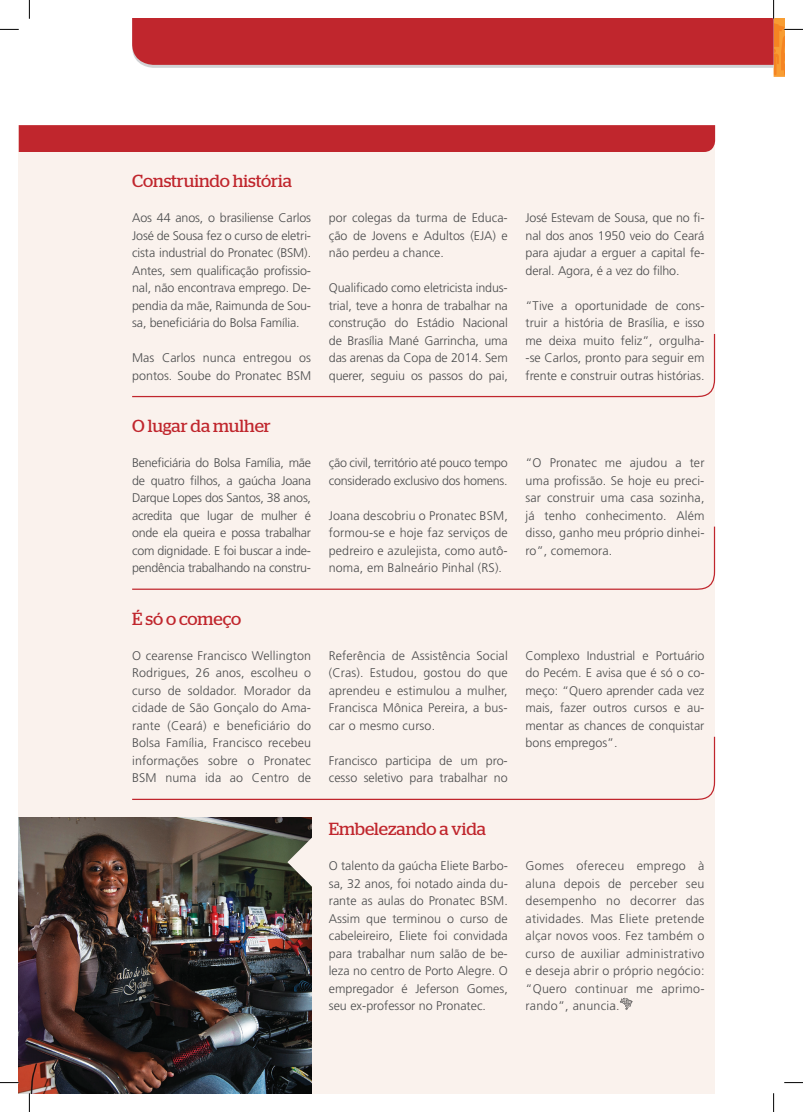
<style>
.page{position:relative;width:803px;height:1112px;background:#fff}
.page>*{position:absolute;margin:0;border:0;box-sizing:border-box;transform-origin:0 0}
.t1{font:17.5px "Stag";color:#c0262d}
.t2{font:300 12.5px/17.5px "Frutiger LT Std";color:#4b4c4d;text-align:justify}
.t3{font:300 12.5px/17.5px "Frutiger LT Std";letter-spacing:-.02em;color:#4b4c4d}
</style>
<div class="page">
<div style="left:19px;top:125px;width:696px;height:967px;background:#faf2ed"></div>
<svg style="left:620px;top:997px;width:12px;height:12px"></svg>
<div style="left:19px;top:125px;width:696px;height:27px;background:#c0262d"></div>
<img style="left:19px;top:817px;width:292px;height:275px">
<svg style="left:287px;top:834px;width:25px;height:53px"></svg>
<svg style="left:132px;top:334px;width:584px;height:64px"></svg>
<svg style="left:132px;top:526px;width:584px;height:64px"></svg>
<svg style="left:132px;top:736px;width:584px;height:64px"></svg>
<svg style="left:0;top:29px;width:19px;height:1px"></svg>
<svg style="left:0;top:1081px;width:19px;height:2px"></svg>
<svg style="left:784px;top:1082px;width:19px;height:1px"></svg>
<svg style="left:29px;top:0;width:1px;height:19px"></svg>
<svg style="left:29px;top:1092px;width:1px;height:19px"></svg>
<svg style="left:132px;top:0;width:671px;height:77px"></svg>
<svg style="left:773px;top:1093px;width:1px;height:18px"></svg>
<h1 class="t1" style="left:132px;top:171px;width:161px">Construindo história</h1>
<p class="t2" style="left:132px;top:209px;width:180px">Aos 44 anos, o brasiliense Carlos José de Sousa fez o curso de eletri&shy;cista industrial do Pronatec (BSM).<br>Antes, sem qualificação profissio&shy;nal, não encontrava emprego. De&shy;pendia da mãe, Raimunda de Sou&shy;sa, beneficiária do Bolsa Família.</p>
<p class="t2" style="left:132px;top:349px;width:180px">Mas Carlos nunca entregou os pontos. Soube do Pronatec BSM</p>
<h1 class="t1" style="left:132px;top:416px;width:140px">O lugar da mulher</h1>
<p class="t2" style="left:132px;top:454px;width:180px">Beneficiária do Bolsa Família, mãe de quatro filhos, a gaúcha Joana Darque Lopes dos Santos, 38 anos, acredita que lugar de mulher é onde ela queira e possa trabalhar com dignidade. E foi buscar a inde&shy;pendência trabalhando na constru-</p>
<h1 class="t1" style="left:132px;top:608px;width:111px">É só o começo</h1>
<p class="t2" style="left:132px;top:646px;width:180px">O cearense Francisco Wellington Rodrigues, 26 anos, escolheu o curso de soldador. Morador da cidade de São Gonçalo do Ama&shy;rante (Ceará) e beneficiário do Bolsa Família, Francisco recebeu informações sobre o Pronatec BSM numa ida ao Centro de</p>
<p class="t2" style="left:329px;top:209px;width:180px">por colegas da turma de Educa&shy;ção de Jovens e Adultos (EJA) e não perdeu a chance.</p>
<p class="t2" style="left:329px;top:279px;width:180px">Qualificado como eletricista indus&shy;trial, teve a honra de trabalhar na construção do Estádio Nacional de Brasília Mané Garrincha, uma das arenas da Copa de 2014. Sem querer, seguiu os passos do pai,</p>
<p class="t2" style="left:525px;top:209px;width:180px">José Estevam de Sousa, que no fi&shy;nal dos anos 1950 veio do Ceará para ajudar a erguer a capital fe&shy;deral. Agora, é a vez do filho.</p>
<p class="t2" style="left:525px;top:296px;width:180px">“Tive a oportunidade de cons&shy;truir a história de Brasília, e isso me deixa muito feliz”, orgulha--se Carlos, pronto para seguir em frente e construir outras histórias.</p>
<p class="t3" style="left:329px;top:454px;width:180px">ção civil, território até pouco tempo considerado exclusivo dos homens.</p>
<p class="t2" style="left:329px;top:506px;width:180px">Joana descobriu o Pronatec BSM, formou-se e hoje faz serviços de pedreiro e azulejista, como autô&shy;noma, em Balneário Pinhal (RS).</p>
<p class="t2" style="left:525px;top:454px;width:180px">“O Pronatec me ajudou a ter uma profissão. Se hoje eu preci&shy;sar construir uma casa sozinha, já tenho conhecimento. Além disso, ganho meu próprio dinhei&shy;ro”, comemora.</p>
<p class="t2" style="left:329px;top:646px;width:180px">Referência de Assistência Social (Cras). Estudou, gostou do que aprendeu e estimulou a mulher, Francisca Mônica Pereira, a bus&shy;car o mesmo curso.</p>
<p class="t2" style="left:329px;top:751px;width:180px">Francisco participa de um pro&shy;cesso seletivo para trabalhar no</p>
<h1 class="t1" style="left:329px;top:818px;width:159px">Embelezando a vida</h1>
<p class="t2" style="left:329px;top:856px;width:180px">O talento da gaúcha Eliete Barbo&shy;sa, 32 anos, foi notado ainda du&shy;rante as aulas do Pronatec BSM.<br>Assim que terminou o curso de cabeleireiro, Eliete foi convidada para trabalhar num salão de be&shy;leza no centro de Porto Alegre. O empregador é Jeferson Gomes, seu ex-professor no Pronatec.</p>
<p class="t2" style="left:525px;top:646px;width:180px">Complexo Industrial e Portuário do Pecém. E avisa que é só o co&shy;meço: “Quero aprender cada vez mais, fazer outros cursos e au&shy;mentar as chances de conquistar bons empregos”.</p>
<p class="t2" style="left:525px;top:856px;width:180px">Gomes ofereceu emprego à aluna depois de perceber seu desempenho no decorrer das atividades. Mas Eliete pretende alçar novos voos. Fez também o curso de auxiliar administrativo e deseja abrir o próprio negócio: “Quero continuar me aprimo&shy;rando”, anuncia.</p>
</div>
